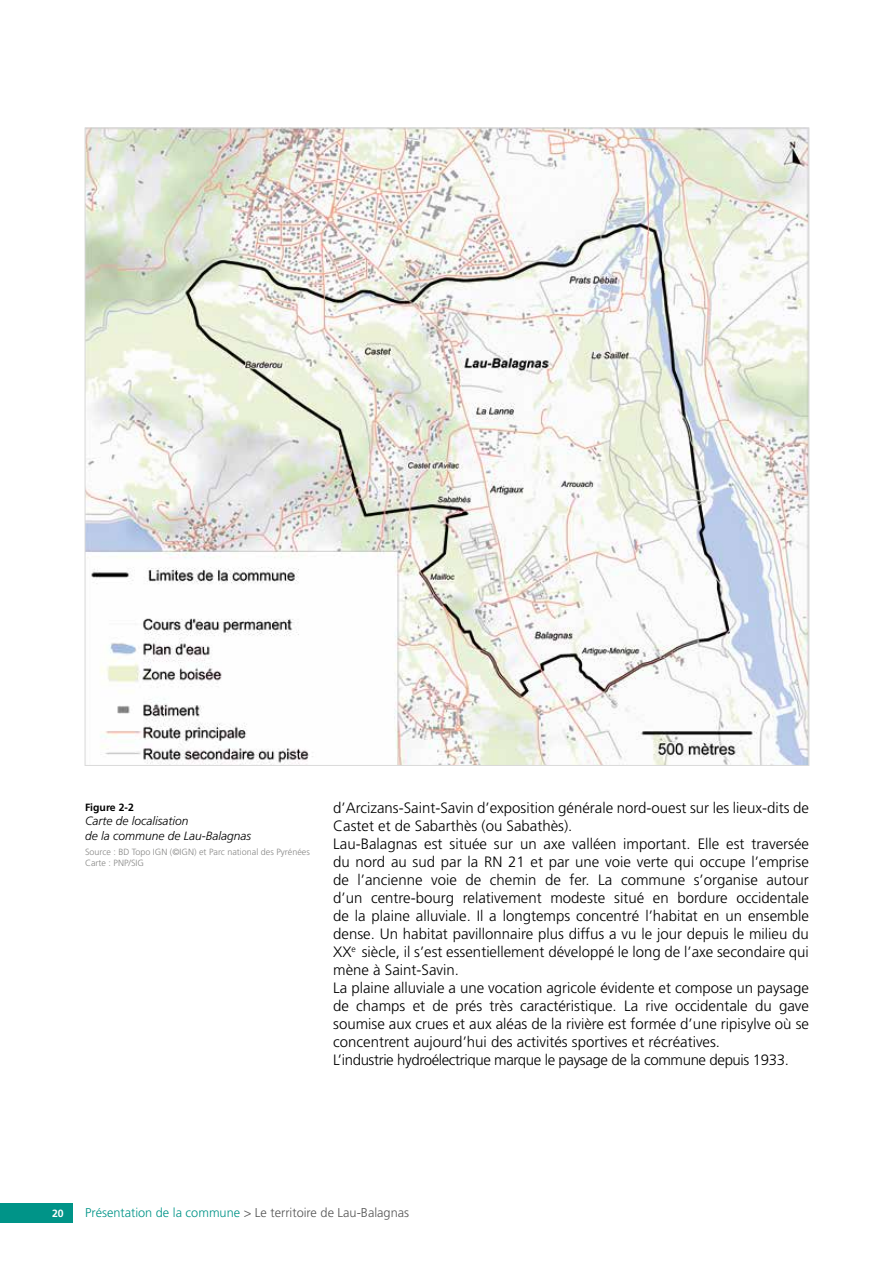
<style>
.page{position:relative;width:893px;height:1263px;background:#fff}
.page>*{position:absolute;margin:0;border:0;box-sizing:border-box;transform-origin:0 0}
.t1{font:300 15px/18px "Frutiger";color:#000}
.t2{font:300 12.75px "Frutiger";color:#565656}
.t3{font:italic 300 12px/14.4px "Frutiger";color:#000}
.t4{font:700 10.5px "Frutiger";color:#000}
.t5{font:700 10.5px "Frutiger";color:#fff}
.t6{font:300 9px/10.8px "Frutiger";color:#878786}
.s1{color:#009488}
</style>
<div class="page">
<div style="left:0;top:1203px;width:72px;height:19px;background:#009488"></div>
<img style="left:87px;top:130px;width:720px;height:634px">
<p class="t4" style="left:85px;top:801px;width:50px">Figure 2-2</p>
<p class="t3" style="left:85px;top:814px;width:168px">Carte de localisation<br>de la commune de Lau-Balagnas</p>
<p class="t6" style="left:85px;top:846px;width:226px">Source : BD Topo IGN (©IGN) et Parc national des Pyrénées<br>Carte : PNP/SIG</p>
<p class="t1" style="left:333px;top:799px;width:477px">d’Arcizans-Saint-Savin d’exposition générale nord-ouest sur les lieux-dits de Castet et de Sabarthès (ou Sabathès).<br>Lau-Balagnas est située sur un axe valléen important. Elle est traversée du nord au sud par la RN 21 et par une voie verte qui occupe l’emprise de l’ancienne voie de chemin de fer. La commune s’organise autour d’un centre-bourg relativement modeste situé en bordure occidentale de la plaine alluviale. Il a longtemps concentré l’habitat en un ensemble dense. Un habitat pavillonnaire plus diffus a vu le jour depuis le milieu du XX<sup>e</sup> siècle, il s’est essentiellement développé le long de l’axe secondaire qui mène à Saint-Savin.<br>La plaine alluviale a une vocation agricole évidente et compose un paysage de champs et de prés très caractéristique. La rive occidentale du gave soumise aux crues et aux aléas de la rivière est formée d’une ripisylve où se concentrent aujourd’hui des activités sportives et récréatives.<br>L’industrie hydroélectrique marque le paysage de la commune depuis 1933.</p>
<p class="t5" style="left:52px;top:1207px;width:13px">20</p>
<p class="t2" style="left:85px;top:1206px;width:326px"><span class="s1">Présentation de la commune</span> &gt; Le territoire de Lau-Balagnas</p>
</div>
